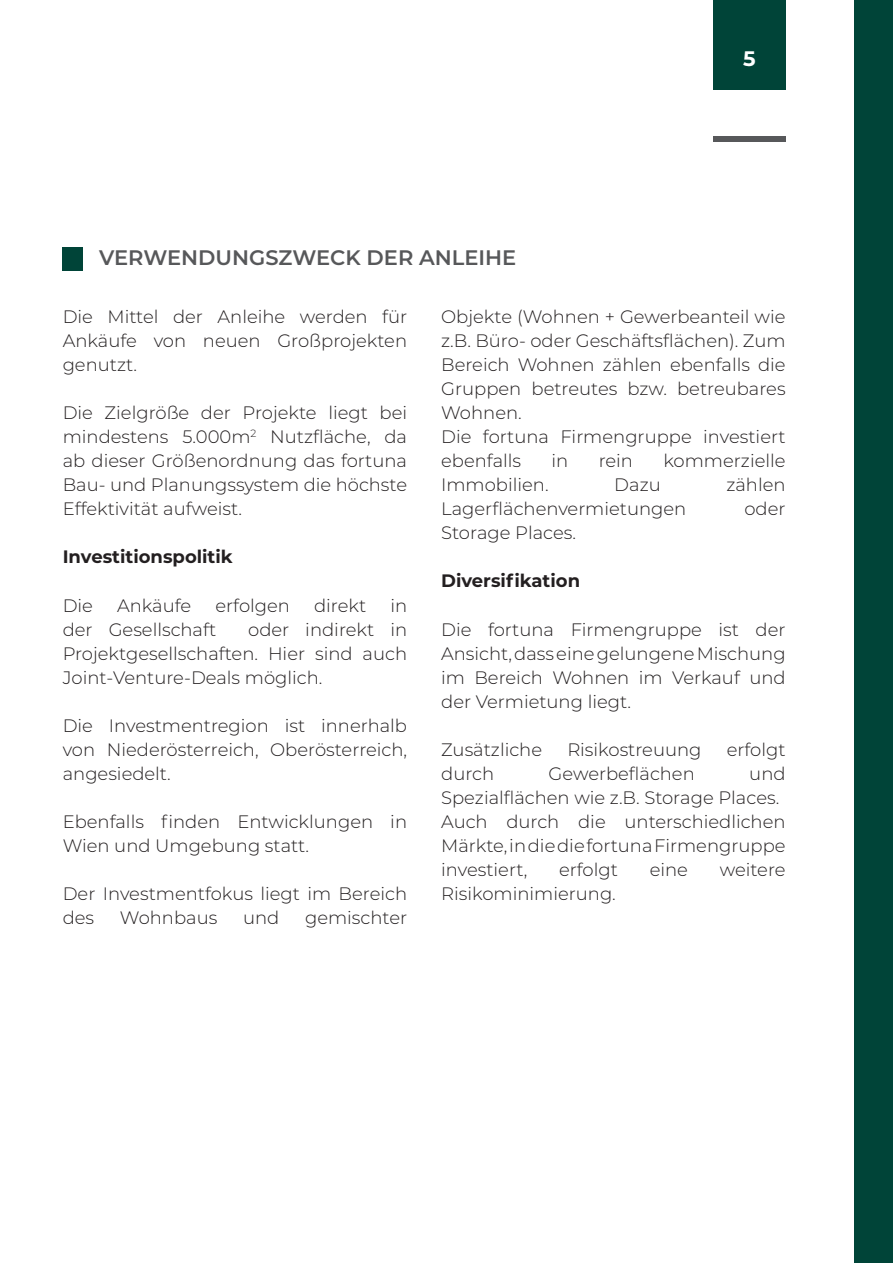
<style>
.page{position:relative;width:893px;height:1263px;background:#fff}
.page>*{position:absolute;margin:0;border:0;box-sizing:border-box;transform-origin:0 0}
.Paragraph_Italic{font:600 21px "Montserrat";color:#57585a}
.t1{font:700 21px "Montserrat";color:#fff}
.Paragraph_Text{font:300 18px/24px "Montserrat";color:#231f20;text-align:justify}
.Paragraph_Text-2{font:700 18px "Montserrat";color:#231f20}
</style>
<div class="page">
<div style="left:713px;top:0;width:73px;height:90px;background:#004438"></div>
<div style="left:855px;top:0;width:38px;height:1263px;background:#004438"></div>
<div style="left:63px;top:247px;width:20px;height:23px;background:#004438"></div>
<div style="left:713px;top:136px;width:73px;height:5px;background:#57585a"></div>
<p class="Paragraph_Italic" style="left:99px;top:243px;width:419px">VERWENDUNGSZWECK DER ANLEIHE</p>
<p class="t1" style="left:743px;top:44px;width:14px">5</p>
<p class="Paragraph_Text" style="left:63px;top:304px;width:346px">Die Mittel der Anleihe werden für Ankäufe von neuen Großprojekten genutzt.</p>
<p class="Paragraph_Text" style="left:63px;top:400px;width:346px">Die Zielgröße der Projekte liegt bei mindestens 5.000m<sup>2</sup> Nutzfläche, da ab dieser Größenordnung das fortuna Bau- und Planungssystem die höchste Effektivität aufweist.</p>
<p class="Paragraph_Text-2" style="left:63px;top:544px;width:172px">Investitionspolitik</p>
<p class="Paragraph_Text" style="left:63px;top:592px;width:32px">Die</p>
<p class="Paragraph_Text" style="left:117px;top:592px;width:76px">Ankäufe</p>
<p class="Paragraph_Text" style="left:215px;top:592px;width:76px">erfolgen</p>
<p class="Paragraph_Text" style="left:314px;top:592px;width:54px">direkt</p>
<p class="Paragraph_Text" style="left:390px;top:592px;width:18px">in</p>
<p class="Paragraph_Text" style="left:63px;top:616px;width:155px">der Gesellschaft</p>
<p class="Paragraph_Text" style="left:63px;top:616px;width:346px;text-indent:185px">oder indirekt in Projektgesellschaften. Hier sind auch Joint-Venture-Deals möglich.</p>
<p class="Paragraph_Text" style="left:63px;top:712px;width:346px">Die Investmentregion ist innerhalb von Niederösterreich, Oberösterreich, angesiedelt.</p>
<p class="Paragraph_Text" style="left:63px;top:808px;width:346px">Ebenfalls finden Entwicklungen in<br>Wien und Umgebung statt.</p>
<p class="Paragraph_Text" style="left:63px;top:880px;width:346px">Der Investmentfokus liegt im Bereich des</p>
<p class="Paragraph_Text" style="left:120px;top:904px;width:99px">Wohnbaus</p>
<p class="Paragraph_Text" style="left:243px;top:904px;width:38px">und</p>
<p class="Paragraph_Text" style="left:305px;top:904px;width:104px">gemischter</p>
<p class="Paragraph_Text" style="left:441px;top:304px;width:346px">Objekte (Wohnen + Gewerbeanteil wie z.B. Büro- oder Geschäftsflächen). Zum Bereich Wohnen zählen ebenfalls die Gruppen betreutes bzw. betreubares Wohnen.</p>
<p class="Paragraph_Text" style="left:441px;top:424px;width:346px">Die fortuna Firmengruppe investiert ebenfalls</p>
<p class="Paragraph_Text" style="left:551px;top:448px;width:18px">in</p>
<p class="Paragraph_Text" style="left:599px;top:448px;width:36px">rein</p>
<p class="Paragraph_Text" style="left:663px;top:448px;width:124px">kommerzielle</p>
<p class="Paragraph_Text" style="left:441px;top:472px;width:109px">Immobilien.</p>
<p class="Paragraph_Text" style="left:614px;top:472px;width:48px">Dazu</p>
<p class="Paragraph_Text" style="left:726px;top:472px;width:61px">zählen</p>
<p class="Paragraph_Text" style="left:441px;top:496px;width:247px">Lagerflächenvermietungen</p>
<p class="Paragraph_Text" style="left:744px;top:496px;width:43px">oder</p>
<p class="Paragraph_Text" style="left:441px;top:520px;width:136px">Storage Places.</p>
<p class="Paragraph_Text-2" style="left:441px;top:568px;width:140px">Diversifikation</p>
<p class="Paragraph_Text" style="left:441px;top:616px;width:346px">Die fortuna Firmengruppe ist der Ansicht, dass eine gelungene Mischung im Bereich Wohnen im Verkauf und der Vermietung liegt.</p>
<p class="Paragraph_Text" style="left:441px;top:736px;width:102px">Zusätzliche</p>
<p class="Paragraph_Text" style="left:567px;top:736px;width:136px">Risikostreuung</p>
<p class="Paragraph_Text" style="left:727px;top:736px;width:60px">erfolgt</p>
<p class="Paragraph_Text" style="left:441px;top:760px;width:54px">durch</p>
<p class="Paragraph_Text" style="left:549px;top:760px;width:148px">Gewerbeflächen</p>
<p class="Paragraph_Text" style="left:441px;top:760px;width:346px;text-indent:308px">und<br>Spezialflächen wie z.B. Storage Places.</p>
<p class="Paragraph_Text" style="left:441px;top:808px;width:346px">Auch durch die unterschiedlichen Märkte, in die die fortuna Firmengruppe investiert,</p>
<p class="Paragraph_Text" style="left:559px;top:856px;width:60px">erfolgt</p>
<p class="Paragraph_Text" style="left:650px;top:856px;width:40px">eine</p>
<p class="Paragraph_Text" style="left:720px;top:856px;width:67px">weitere</p>
<p class="Paragraph_Text" style="left:441px;top:880px;width:176px">Risikominimierung.</p>
</div>
